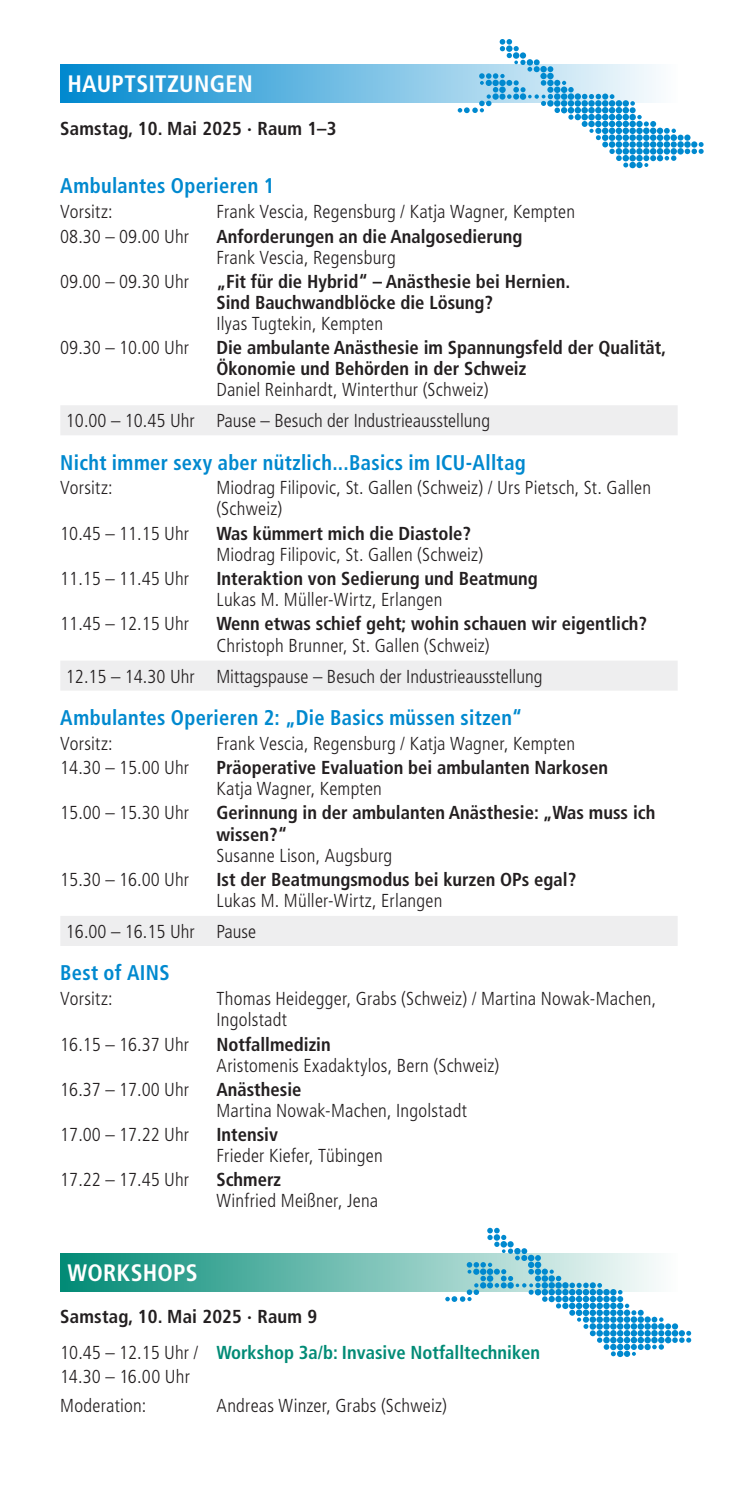
<style>
.page{position:relative;width:738px;height:1489px;background:#fff}
.page>*{position:absolute;margin:0;border:0;box-sizing:border-box;transform-origin:0 0}
.t1{font:700 condensed 23.75px "Frutiger LT Com";letter-spacing:.01em;color:#fff}
.t2{font:700 condensed 21.25px "Frutiger LT Com";letter-spacing:.02em;color:#0089cf;scale:.96 1}
.t3{font:300 condensed 18.75px/31px "Frutiger LT Std";letter-spacing:.01em;color:#231f20}
.t4{font:700 condensed 18.75px/21.2px "Frutiger LT Com";color:#231f20}
.t5{font:700 condensed 18.75px "Frutiger LT Com";color:#028b76}
.s1{font-family:"Frutiger LT Std";font-weight:300;color:#231f20}
</style>
<div class="page">
<div style="left:60px;top:405px;width:617px;height:30px;background:#eeeeef"></div>
<div style="left:60px;top:660px;width:617px;height:30px;background:#eeeeef"></div>
<div style="left:60px;top:915px;width:617px;height:30px;background:#eeeeef"></div>
<svg style="left:60px;top:1253px;width:385px;height:38px;background:#4fae9f"></svg>
<svg style="left:445px;top:1227px;width:245px;height:129px"></svg>
<svg style="left:60px;top:64px;width:397px;height:39px;background:#50addd"></svg>
<svg style="left:457px;top:39px;width:246px;height:129px"></svg>
<p class="t1" style="left:67px;top:69px;width:187px">HAUPTSITZUNGEN</p>
<p class="t4" style="left:60px;top:117px;width:277px">Samstag, 10. Mai 2025 · Raum 1–3</p>
<p class="t2" style="left:60px;top:173px;width:224px">Ambulantes Operieren 1</p>
<p class="t3" style="left:60px;top:196px;width:54px">Vorsitz:</p>
<p class="t3" style="left:216px;top:196px;width:360px">Frank Vescia, Regensburg / Katja Wagner, Kempten</p>
<p class="t3" style="left:60px;top:221px;width:130px">08.30 – 09.00 Uhr</p>
<p class="t4" style="left:216px;top:225px;width:307px">Anforderungen an die Analgosedierung</p>
<p class="t3" style="left:216px;top:242px;width:181px">Frank Vescia, Regensburg</p>
<p class="t3" style="left:60px;top:266px;width:130px">09.00 – 09.30 Uhr</p>
<p class="t4" style="left:216px;top:270px;width:355px">„Fit für die Hybrid“ – Anästhesie bei Hernien.<br>Sind Bauchwandblöcke die Lösung?</p>
<p class="t3" style="left:216px;top:308px;width:168px">Ilyas Tugtekin, Kempten</p>
<p class="t3" style="left:60px;top:332px;width:130px">09.30 – 10.00 Uhr</p>
<p class="t4" style="left:216px;top:336px;width:451px">Die ambulante Anästhesie im Spannungsfeld der Qualität,<br>Ökonomie und Behörden in der Schweiz</p>
<p class="t3" style="left:66px;top:374px;width:425px;text-align:right">Daniel Reinhardt, Winterthur (Schweiz)<br>10.00 – 10.45 Uhr Pause – Besuch der Industrieausstellung</p>
<p class="t2" style="left:60px;top:449px;width:486px">Nicht immer sexy aber nützlich...Basics im ICU-Alltag</p>
<p class="t3" style="left:60px;top:472px;width:54px">Vorsitz:</p>
<p class="t3" style="left:216px;top:477px;width:436px;line-height:21.2px">Miodrag Filipovic, St. Gallen (Schweiz) / Urs Pietsch, St. Gallen (Schweiz)</p>
<p class="t3" style="left:60px;top:518px;width:130px">10.45 – 11.15 Uhr</p>
<p class="t4" style="left:216px;top:523px;width:256px">Was kümmert mich die Diastole?</p>
<p class="t3" style="left:216px;top:539px;width:268px">Miodrag Filipovic, St. Gallen (Schweiz)</p>
<p class="t3" style="left:60px;top:563px;width:130px">11.15 – 11.45 Uhr</p>
<p class="t4" style="left:216px;top:568px;width:323px">Interaktion von Sedierung und Beatmung</p>
<p class="t3" style="left:216px;top:584px;width:227px">Lukas M. Müller-Wirtz, Erlangen</p>
<p class="t3" style="left:60px;top:608px;width:130px">11.45 – 12.15 Uhr</p>
<p class="t4" style="left:216px;top:613px;width:432px">Wenn etwas schief geht; wohin schauen wir eigentlich?</p>
<p class="t3" style="left:66px;top:629px;width:477px;text-indent:150px">Christoph Brunner, St. Gallen (Schweiz)<br>12.15 – 14.30 Uhr Mittagspause – Besuch der Industrieausstellung</p>
<p class="t2" style="left:60px;top:704px;width:482px">Ambulantes Operieren 2: „Die Basics müssen sitzen“</p>
<p class="t3" style="left:60px;top:728px;width:54px">Vorsitz:</p>
<p class="t3" style="left:216px;top:728px;width:360px">Frank Vescia, Regensburg / Katja Wagner, Kempten</p>
<p class="t3" style="left:60px;top:752px;width:130px">14.30 – 15.00 Uhr</p>
<p class="t4" style="left:216px;top:757px;width:393px">Präoperative Evaluation bei ambulanten Narkosen</p>
<p class="t3" style="left:216px;top:773px;width:167px">Katja Wagner, Kempten</p>
<p class="t3" style="left:60px;top:797px;width:130px">15.00 – 15.30 Uhr</p>
<p class="t4" style="left:216px;top:802px;width:440px">Gerinnung in der ambulanten Anästhesie: „Was muss ich wissen?“</p>
<p class="t3" style="left:216px;top:840px;width:177px">Susanne Lison, Augsburg</p>
<p class="t3" style="left:60px;top:864px;width:130px">15.30 – 16.00 Uhr</p>
<p class="t4" style="left:216px;top:868px;width:361px">Ist der Beatmungsmodus bei kurzen OPs egal?</p>
<p class="t3" style="left:66px;top:885px;width:378px;text-indent:150px">Lukas M. Müller-Wirtz, Erlangen<br>16.00 – 16.15 Uhr Pause</p>
<p class="t2" style="left:60px;top:959px;width:115px">Best of AINS</p>
<p class="t3" style="left:60px;top:983px;width:54px">Vorsitz:</p>
<p class="t3" style="left:216px;top:988px;width:441px;line-height:21.2px">Thomas Heidegger, Grabs (Schweiz) / Martina Nowak-Machen,<br>Ingolstadt</p>
<p class="t3" style="left:60px;top:1029px;width:130px">16.15 – 16.37 Uhr</p>
<p class="t4" style="left:216px;top:1033px;width:116px">Notfallmedizin</p>
<p class="t3" style="left:216px;top:1050px;width:284px">Aristomenis Exadaktylos, Bern (Schweiz)</p>
<p class="t3" style="left:60px;top:1074px;width:130px">16.37 – 17.00 Uhr</p>
<p class="t4" style="left:216px;top:1078px;width:86px">Anästhesie</p>
<p class="t3" style="left:216px;top:1095px;width:252px">Martina Nowak-Machen, Ingolstadt</p>
<p class="t3" style="left:60px;top:1119px;width:130px">17.00 – 17.22 Uhr</p>
<p class="t4" style="left:216px;top:1123px;width:63px">Intensiv</p>
<p class="t3" style="left:216px;top:1140px;width:168px">Frieder Kiefer, Tübingen</p>
<p class="t3" style="left:60px;top:1164px;width:130px">17.22 – 17.45 Uhr</p>
<p class="t4" style="left:216px;top:1168px;width:66px">Schmerz</p>
<p class="t3" style="left:216px;top:1185px;width:163px">Winfried Meißner, Jena</p>
<p class="t1" style="left:67px;top:1258px;width:132px">WORKSHOPS</p>
<p class="t4" style="left:60px;top:1305px;width:258px">Samstag, 10. Mai 2025 · Raum 9</p>
<p class="t5" style="left:60px;top:1341px;width:481px"><span class="s1">10.45 – 12.15 Uhr /</span> Workshop 3a/b: Invasive Notfalltechniken</p>
<p class="t3" style="left:60px;top:1361px;width:131px;line-height:29.5px">14.30 – 16.00 Uhr<br>Moderation:</p>
<p class="t3" style="left:216px;top:1390px;width:232px">Andreas Winzer, Grabs (Schweiz)</p>
</div>
